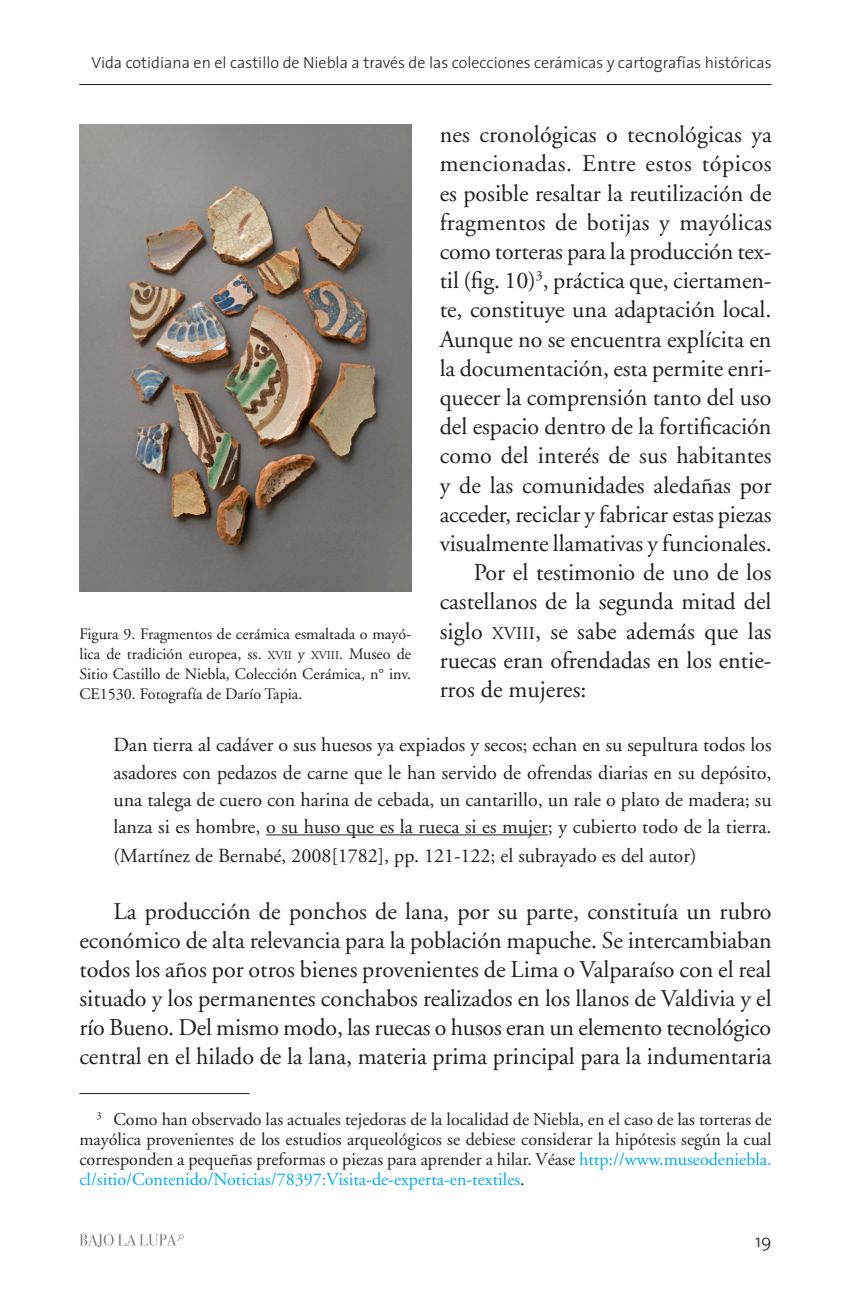
<style>
.page{position:relative;width:851px;height:1304px;background:#fff}
.page>*{position:absolute;margin:0;border:0;box-sizing:border-box;transform-origin:0 0}
.Caja{font:24px/29.2px "Adobe Garamond";color:#231f20;text-align:justify}
.Párrafo_inicial{font:24px/29.2px "Adobe Garamond";letter-spacing:-.005em;color:#231f20;text-align:justify}
.Cita_extensa{font:20px/27.2px "Adobe Garamond";color:#231f20;text-align:justify}
.Nota_al_pie{font:18px/20px "Adobe Garamond";color:#231f20;text-align:justify}
.t1{font:300 18px "The Sans";color:#231f20}
.Pie_de_foto{font:16px/20px "Adobe Garamond";color:#231f20;text-align:justify}
.t2{font:300 16px "The Sans";color:#231f20}
.s1{font-size:18px}
.s2{font-size:12px}
.s3{color:#00aeef}
</style>
<div class="page">
<hr style="left:79px;top:84px;width:692px;height:1px;background:#231f20">
<svg style="left:79px;top:1234px;width:105px;height:13px"></svg>
<hr style="left:266px;top:834px;width:281px;height:1px;background:#231f20">
<hr style="left:79px;top:1093px;width:170px;height:1px;background:#231f20">
<img style="left:79px;top:125px;width:332px;height:466px">
<p class="t2" style="left:92px;top:50px;width:681px">Vida cotidiana en el castillo de Niebla a través de las colecciones cerámicas y cartografías históricas</p>
<p class="Párrafo_inicial" style="left:439px;top:121px;width:333px">nes cronológicas o tecnológicas ya mencionadas. Entre estos tópicos es posible resaltar la reutilización de fragmentos de botijas y mayólicas como torteras para la producción tex&shy;til (fig. 10)<sup>3</sup>, práctica que, ciertamen&shy;te, constituye una adaptación local.<br>Aunque no se encuentra explícita en la documentación, esta permite enri&shy;quecer la comprensión tanto del uso del espacio dentro de la fortificación como del interés de sus habitantes y de las comunidades aledañas por acceder, reciclar y fabricar estas piezas visualmente llamativas y funcionales.</p>
<p class="Caja" style="left:439px;top:559px;width:333px;text-indent:34px">Por el testimonio de uno de los castellanos de la segunda mitad del siglo <span class="s1">XVIII</span>, se sabe además que las ruecas eran ofrendadas en los entie&shy;rros de mujeres:</p>
<p class="Cita_extensa" style="left:113px;top:732px;width:659px">Dan tierra al cadáver o sus huesos ya expiados y secos; echan en su sepultura todos los asadores con pedazos de carne que le han servido de ofrendas diarias en su depósito, una talega de cuero con harina de cebada, un cantarillo, un rale o plato de madera; su lanza si es hombre, o su huso que es la rueca si es mujer; y cubierto todo de la tierra.</p>
<p class="Cita_extensa" style="left:113px;top:843px;width:584px">(Martínez de Bernabé, 2008[1782], pp. 121-122; el subrayado es del autor)</p>
<p class="Caja" style="left:79px;top:897px;width:693px;text-indent:34px">La producción de ponchos de lana, por su parte, constituía un rubro económico de alta relevancia para la población mapuche. Se intercambiaban todos los años por otros bienes provenientes de Lima o Valparaíso con el real situado y los permanentes conchabos realizados en los llanos de Valdivia y el río Bueno. Del mismo modo, las ruecas o husos eran un elemento tecnológico central en el hilado de la lana, materia prima principal para la indumentaria</p>
<p class="Pie_de_foto" style="left:79px;top:624px;width:333px">Figura 9. Fragmentos de cerámica esmaltada o mayó&shy;lica de tradición europea, ss. <span class="s2">XVII</span> y <span class="s2">XVIII</span>. Museo de Sitio Castillo de Niebla, Colección Cerámica, n° inv.<br>CE1530. Fotografía de Darío Tapia.</p>
<p class="Nota_al_pie" style="left:79px;top:1110px;width:693px;text-indent:17px"><sup>3</sup> Como han observado las actuales tejedoras de la localidad de Niebla, en el caso de las torteras de mayólica provenientes de los estudios arqueológicos se debiese considerar la hipótesis según la cual corresponden a pequeñas preformas o piezas para aprender a hilar. Véase <span class="s3">http://www.museodeniebla. cl/sitio/Contenido/Noticias/78397:Visita-de-experta-en-textiles</span>.</p>
<p class="t1" style="left:754px;top:1226px;width:18px">19</p>
</div>
